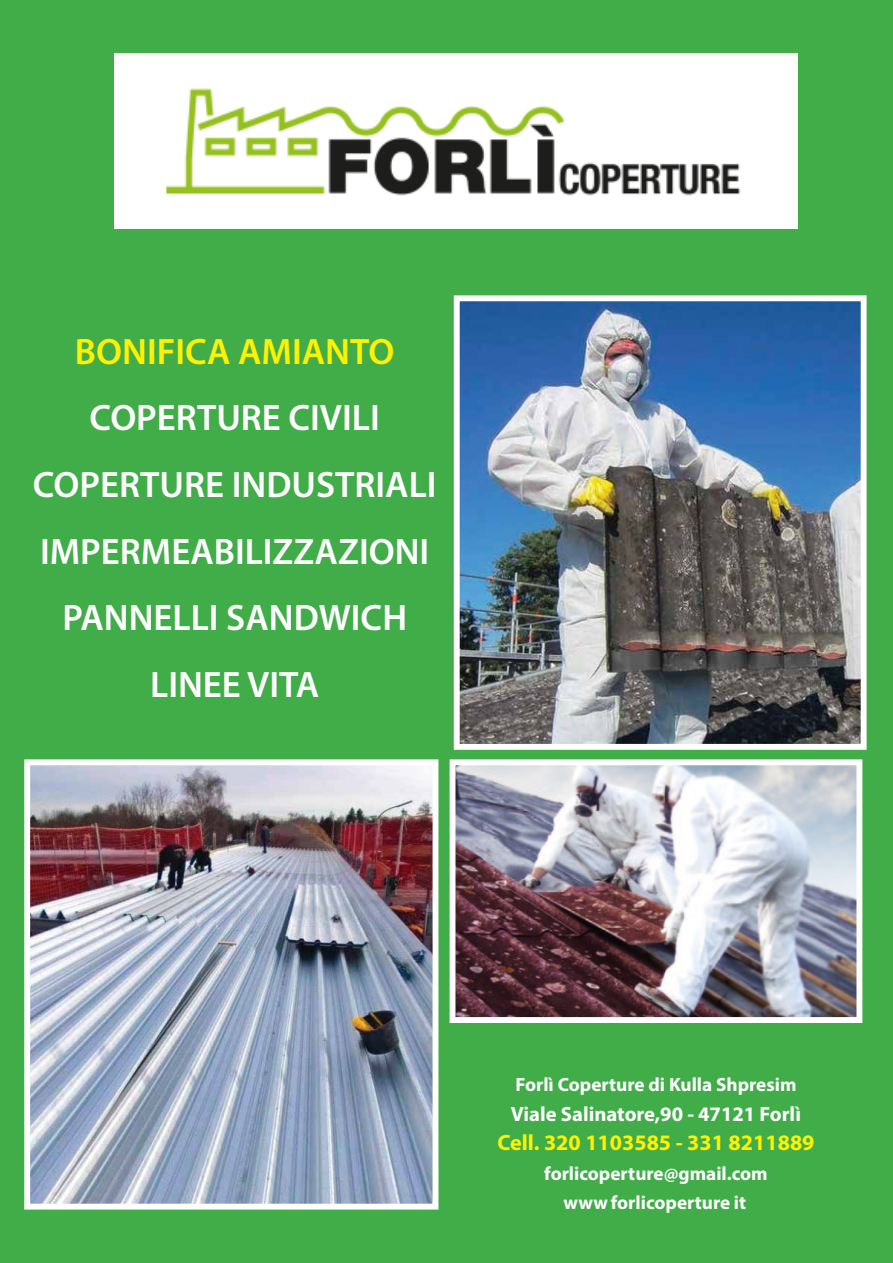
<style>
.page{position:relative;width:893px;height:1263px;background:#41ad49}
.page>*{position:absolute;margin:0;border:0;box-sizing:border-box;transform-origin:0 0}
.t1{font:600 36.9px/66.6px "Myriad Pro";color:#fff;text-align:center}
.t2{font:600 36.9px "Myriad Pro";color:#fff200}
.t3{font:700 22.05px "Myriad Pro";color:#fff200}
.t4{font:700 20.7px "Myriad Pro";color:#fff}
.t5{font:700 19.2px/29.5px "Myriad Pro";color:#fff;text-align:center}
</style>
<div class="page">
<img style="left:461px;top:302px;width:399px;height:441px">
<div style="left:454px;top:295px;width:413px;height:455px;border:6px solid #fff"></div>
<img style="left:31px;top:766px;width:400px;height:436px">
<div style="left:24px;top:759px;width:414px;height:450px;border:6px solid #fff"></div>
<img style="left:457px;top:766px;width:398px;height:250px">
<div style="left:450px;top:759px;width:412px;height:264px;border:6px solid #fff"></div>
<div style="left:114px;top:53px;width:684px;height:176px;background:#fff"></div>
<img style="left:166px;top:88px;width:575px;height:108px">
<p class="t2" style="left:75px;top:328px;width:321px">BONIFICA AMIANTO</p>
<p class="t1" style="left:33px;top:384px;width:405px">COPERTURE CIVILI<br>COPERTURE INDUSTRIALI<br>IMPERMEABILIZZAZIONI<br>PANNELLI SANDWICH<br>LINEE VITA</p>
<p class="t5" style="left:515px;top:1069px;width:282px">Forlì Coperture di Kulla Shpresim</p>
<p class="t4" style="left:511px;top:1100px;width:291px">Viale Salinatore,90 - 47121 Forlì</p>
<p class="t3" style="left:497px;top:1128px;width:319px">Cell. 320 1103585 - 331 8211889</p>
<p class="t5" style="left:544px;top:1158px;width:225px">forlicoperture@gmail.com www forlicoperture it</p>
</div>
